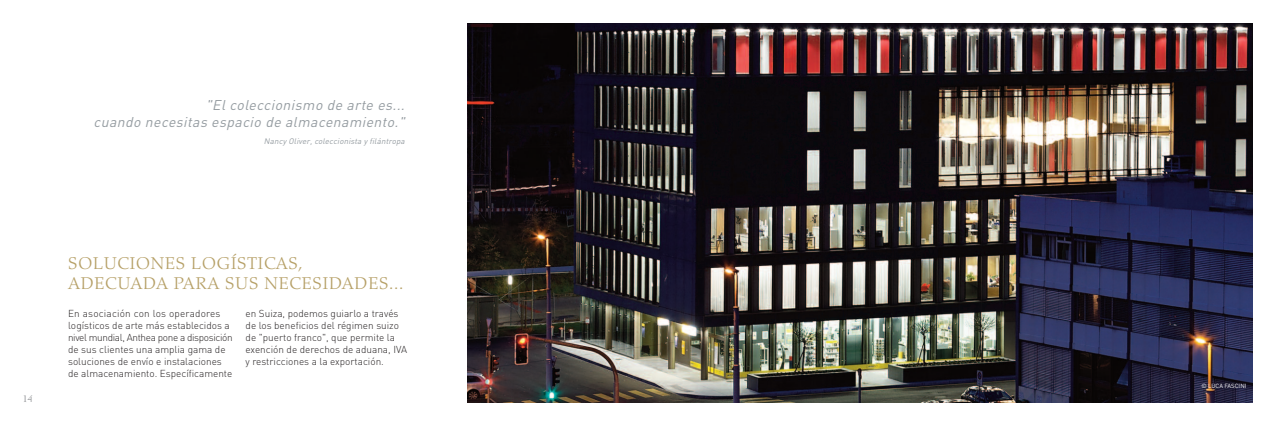
<style>
.page{position:relative;width:1276px;height:426px;background:#fff}
.page>*{position:absolute;margin:0;border:0;box-sizing:border-box;transform-origin:0 0}
.t1{font:300 17px/20px "Palatino";letter-spacing:.05em;color:#b6a067}
.t2{font:italic 14px/16.8px "DIN";color:#959ca1;text-align:right}
.t3{font:300 10px/12px "DIN";color:#231f20}
.t4{font:10px "Cochin";color:#939598}
.t5{font:italic 8px "DIN";color:#959ca1}
.t6{font:6px "DIN";color:#fff}
</style>
<div class="page">
<img style="left:468px;top:23px;width:785px;height:380px">
<h2 class="t2" style="left:93px;top:96px;width:316px">"El coleccionismo de arte es...<br>cuando necesitas espacio de almacenamiento."</h2>
<p class="t5" style="left:264px;top:136px;width:144px">Nancy Oliver, coleccionista y filántropa</p>
<p class="t4" style="left:23px;top:391px;width:11px">14</p>
<h1 class="t1" style="left:68px;top:253px;width:337px">SOLUCIONES LOGÍSTICAS,<br>ADECUADA PARA SUS NECESIDADES...</h1>
<p class="t3" style="left:68px;top:307px;width:166px">En asociación con los operadores logísticos de arte más establecidos a nivel mundial, Anthea pone a disposición de sus clientes una amplia gama de soluciones de envío e instalaciones de almacenamiento. Específicamente</p>
<p class="t3" style="left:246px;top:307px;width:163px">en Suiza, podemos guiarlo a través de los beneficios del régimen suizo de "puerto franco", que permite la exención de derechos de aduana, IVA y restricciones a la exportación.</p>
<p class="t6" style="left:1201px;top:381px;width:46px">© LUCA FASCINI</p>
</div>
